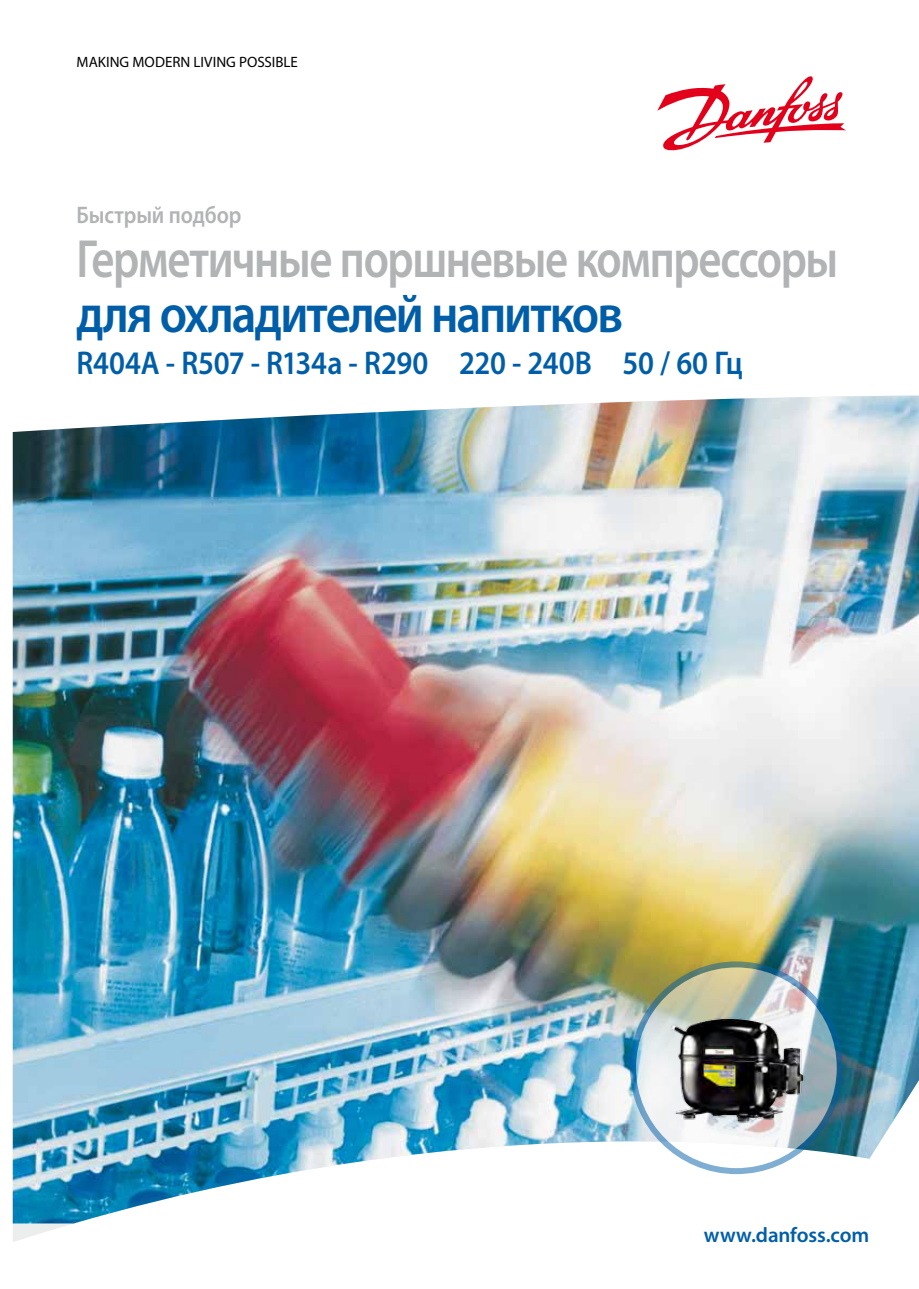
<style>
.page{position:relative;width:919px;height:1289px;background:#fff}
.page>*{position:absolute;margin:0;border:0;box-sizing:border-box;transform-origin:0 0}
.t1{font:600 54px "Myriad Pro";letter-spacing:-.03em;color:#b1b3b4;scale:.83 1}
.t2{font:600 54px "Myriad Pro";letter-spacing:-.04em;color:#005ea8;scale:.9 1}
.t3{font:600 33px "Myriad Pro";letter-spacing:-.01em;color:#005ea8;scale:.9 1}
.t4{font:600 24px "Myriad Pro";letter-spacing:-.005em;color:#b1b3b4;scale:.9 1}
.t5{font:600 21px "Myriad Pro";letter-spacing:-.01em;color:#005ea8}
.t6{font:15px "Myriad Pro";color:#000}
</style>
<div class="page">
<img style="left:13px;top:395px;width:905px;height:828px">
<svg style="left:633px;top:964px;width:206px;height:207px"></svg>
<div style="left:630px;top:961px;width:212px;height:213px;border:6px solid #005ea8;border-radius:50%"></div>
<img style="left:662px;top:1008px;width:148px;height:119px">
<svg style="left:657px;top:76px;width:189px;height:75px"></svg>
<p class="t6" style="left:77px;top:52px;width:223px">MAKING MODERN LIVING POSSIBLE</p>
<p class="t4" style="left:77px;top:200px;width:185px">Быстрый подбор</p>
<h1 class="t1" style="left:77px;top:225px;width:919px">Герметичные поршневые компрессоры</h1>
<h1 class="t2" style="left:77px;top:279px;width:608px">для охладителей напитков</h1>
<p class="t3" style="left:77px;top:341px;width:741px">R404A - R507 - R134a - R290 220 - 240В 50 / 60 Гц</p>
<p class="t5" style="left:703px;top:1221px;width:167px">www.danfoss.com</p>
</div>
